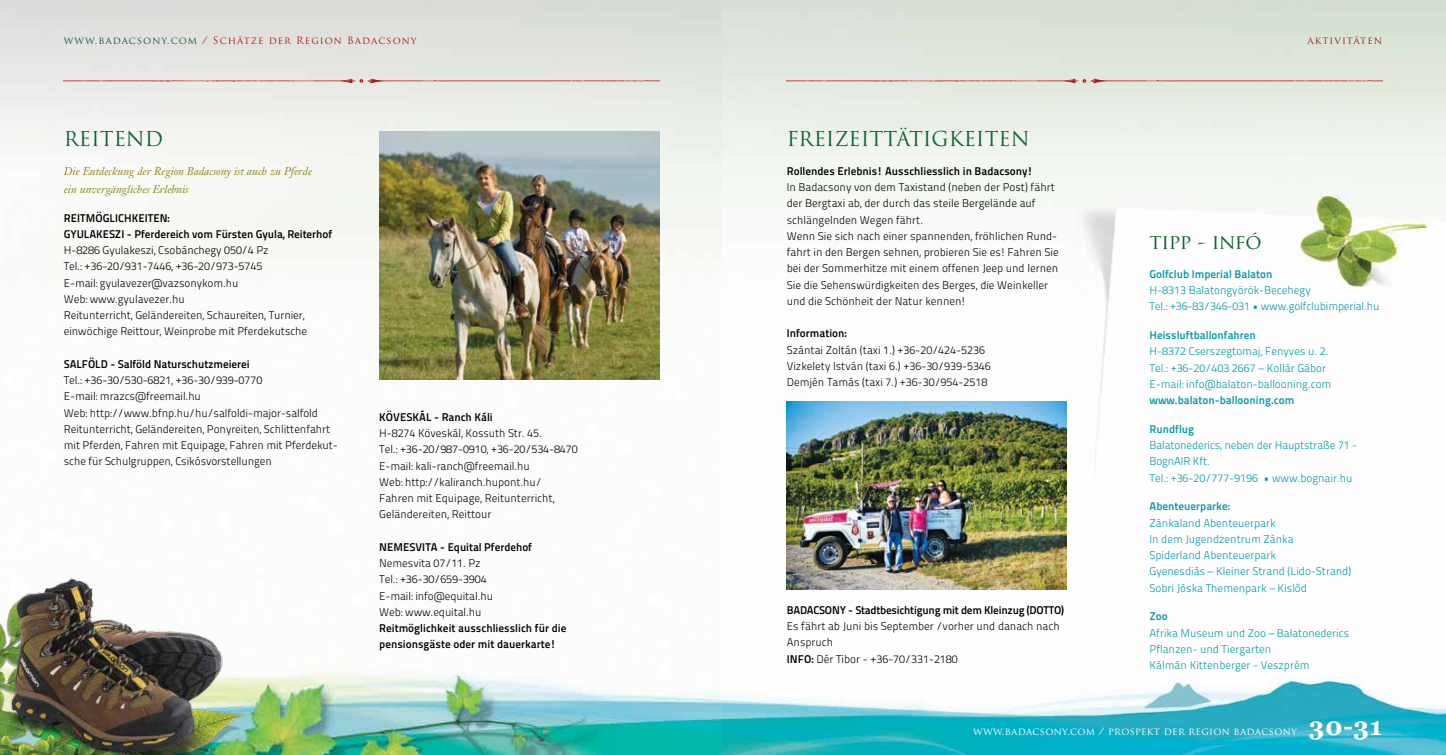
<style>
.page{position:relative;width:1446px;height:755px;background:#fff}
.page>*{position:absolute;margin:0;border:0;box-sizing:border-box;transform-origin:0 0}
.t1{font:20px "Trajan Pro";color:#0e602d}
.t2{font:20px "Trajan Pro";letter-spacing:-.025em;color:#0e602d}
.t3{font:11.25px/16.2px "Titillium Maps 26 L 250 wt";letter-spacing:-.005em;color:#000}
.t4{font:11.25px/16.2px "Titillium Maps 26 L 250 wt";color:#0097a5}
.t5{font:11.25px/16.2px "Titillium Maps 26 L 750 wt";letter-spacing:-.005em;color:#000}
.t6{font:11.25px "Titillium Maps 26 L 750 wt";color:#0097a5}
.t7{font:italic 11.25px/18px "Totfalusi";color:#8c8925}
.t8{font:10px "Trajan Pro";letter-spacing:.1em;color:#aa1a17}
.t9{font:10px "Trajan Pro";letter-spacing:.03em;color:#fff}
.s1{color:#0e602d}
.s2{font-family:"Titillium Maps 26 L 750 wt"}
.s3{font-family:"Georgia";font-weight:700;font-size:25px}
</style>
<div class="page">
<img style="left:0;top:0;width:723px;height:755px">
<img style="left:723px;top:0;width:723px;height:755px">
<svg style="left:64px;top:79px;width:595px;height:4px;background:#dabfba"></svg>
<svg style="left:787px;top:79px;width:595px;height:4px;background:#d6beb4"></svg>
<img style="left:379px;top:131px;width:280px;height:248px">
<img style="left:787px;top:402px;width:280px;height:187px">
<img style="left:0;top:554px;width:252px;height:201px">
<p class="t8" style="left:64px;top:34px;width:354px"><span class="s1">www.badacsony.com</span> / Schätze der Region Badacsony</p>
<p class="t8" style="left:1307px;top:34px;width:76px">aktivitäten</p>
<h1 class="t1" style="left:64px;top:126px;width:30px">Reitend</h1>
<p class="t7" style="left:64px;top:162px;width:250px">Die Entdeckung der Region Badacsony ist auch zu Pferde ein unvergängliches Erlebnis</p>
<p class="t5" style="left:64px;top:209px;width:14px">Reitmögli</p>
<p class="t5" style="left:118px;top:209px;width:13px">chkeiten</p>
<p class="t5" style="left:64px;top:209px;width:270px;text-indent:104px">:<br>GYU LAKESZI - Pferdereich vom Fürsten Gyula, Reiterhof</p>
<p class="t3" style="left:64px;top:241px;width:245px">H -8286 Gyulakeszi, Csobánchegy 050/4 Pz<br>Tel.: +36-20/931-7446, +36-20/973-5745<br>E-mail: gyulavezer@vazsonykom.hu<br>Web: www.gyulavezer.hu<br>Reitunterricht, Geländereiten, Schaureiten, Turnier, einwöchige Reittour, Weinprobe mit Pferdekutsche</p>
<p class="t5" style="left:64px;top:355px;width:187px">SALFÖLD - Salföld Naturschutzmeierei</p>
<p class="t3" style="left:64px;top:371px;width:275px">Tel.: +36-30/530-6821, +36-30/939-0770<br>E-mail: mrazcs@freemail.hu<br>Web: http://www.bfnp.hu/hu/salfoldi-major-salfold Reitunterricht, Geländereiten, Ponyreiten, Schlittenfahrt mit Pferden, Fahren mit Equipage, Fahren mit Pferdekut&shy;sche für Schulgruppen, Csikósvorstellungen</p>
<p class="t5" style="left:379px;top:408px;width:15px">Köveskál</p>
<p class="t5" style="left:434px;top:408px;width:60px">- Ranch Káli</p>
<p class="t3" style="left:379px;top:424px;width:200px">H -8274 Köveskál, Kossuth Str. 45.<br>Tel.: +36-20/987-0910, +36-20/534-8470<br>E-mail: kali-ranch@freemail.hu<br>Web: http://kaliranch.hupont.hu/ Fahren mit Equipage, Reitunterricht, Geländereiten, Reittour</p>
<p class="t5" style="left:379px;top:538px;width:154px">NEMESVITA - Equital Pferdehof</p>
<p class="t3" style="left:379px;top:554px;width:115px">Nemesvita 07/11. Pz<br>Tel.: +36-30/659-3904<br>E-mail: info@equital.hu<br>Web: www.equital.hu</p>
<p class="t5" style="left:379px;top:619px;width:189px">Reitmöglichkeit ausschliesslich für die pensionsgäste oder mit dauerkarte!</p>
<h1 class="t1" style="left:787px;top:126px;width:244px">FREIZEITTÄTIGKEITEN</h1>
<p class="t5" style="left:787px;top:162px;width:248px">Rollendes Erlebnis! Ausschliesslich in Badacsony!</p>
<p class="t3" style="left:787px;top:178px;width:274px">I n Badacsony von dem Taxistand (neben der Post) fährt der Bergtaxi ab, der durch das steile Bergelände auf schlängelnden Wegen fährt.<br>Wenn Sie sich nach einer spannenden, fröhlichen Rund&shy;fahrt in den Bergen sehnen, probieren Sie es! Fahren Sie bei der Sommerhitze mit einem offenen Jeep und lernen Sie die Sehenswürdigkeiten des Berges, die Weinkeller und die Schönheit der Natur kennen!</p>
<p class="t5" style="left:787px;top:325px;width:62px">Information:</p>
<p class="t3" style="left:787px;top:341px;width:206px">Szántai Zoltán (taxi 1.) +36-20/424-5236<br>Vizkelety I stván (taxi 6.) +36-30/939-5346<br>Demjén Tamás (taxi 7.) +36-30/954-2518</p>
<p class="t5" style="left:787px;top:601px;width:279px">BADACSONY - Stadtbesichtigung mit dem Kleinzug (DOTTO)</p>
<p class="t3" style="left:787px;top:617px;width:274px">Es fährt ab Juni bis September /vorher und danach nach<br>Anspruch<br><span class="s2">InfO:</span> Dér Tibor - +36-70/331-2180</p>
<h1 class="t2" style="left:1149px;top:229px;width:114px">tipp - infó</h1>
<p class="t6" style="left:1149px;top:265px;width:124px">Golfclub Imperial Balaton</p>
<p class="t4" style="left:1149px;top:281px;width:231px">H -8313 Balatongyörök-Becehegy<br>Tel.: +36-83/346-031 • www.golfclubimperial.hu</p>
<p class="t6" style="left:1149px;top:326px;width:108px">Heissluftballonfahren</p>
<p class="t4" style="left:1149px;top:343px;width:183px">H -8372 Cserszegtomaj, Fenyves u. 2.<br>Tel.: +36-20/403 2667 – Kollár Gábor<br>E-mail: info@balaton-ballooning.com</p>
<p class="t6" style="left:1149px;top:391px;width:146px">www.balaton-ballooning.com</p>
<p class="t6" style="left:1149px;top:420px;width:46px">Rundflug</p>
<p class="t4" style="left:1149px;top:436px;width:209px">Balatonederics, neben der H auptstraße 71 -<br>BognAIR Kft.<br>Tel.: +36-20/777-9196 • www.bognair.hu</p>
<p class="t6" style="left:1149px;top:498px;width:82px">Abenteuerparke:</p>
<p class="t4" style="left:1149px;top:514px;width:203px">Zánkaland Abenteuerpark<br>I n dem Jugendzentrum Zánka<br>Spiderland Abenteuerpark<br>Gyenesdiás – Kleiner Strand (Lido-Strand)<br>Sobri Jóska Themenpark – Kislőd</p>
<p class="t6" style="left:1149px;top:608px;width:20px">Zoo</p>
<p class="t4" style="left:1149px;top:624px;width:201px">Afrika Museum und Zoo – Balatonederics<br>Pflanzen- und Tiergarten<br>Kálmán Kittenberger - Veszprém</p>
<p class="t9" style="left:973px;top:725px;width:411px">www.badacsony.com / prospekt der region badacsony <span class="s3">30-31</span></p>
</div>
